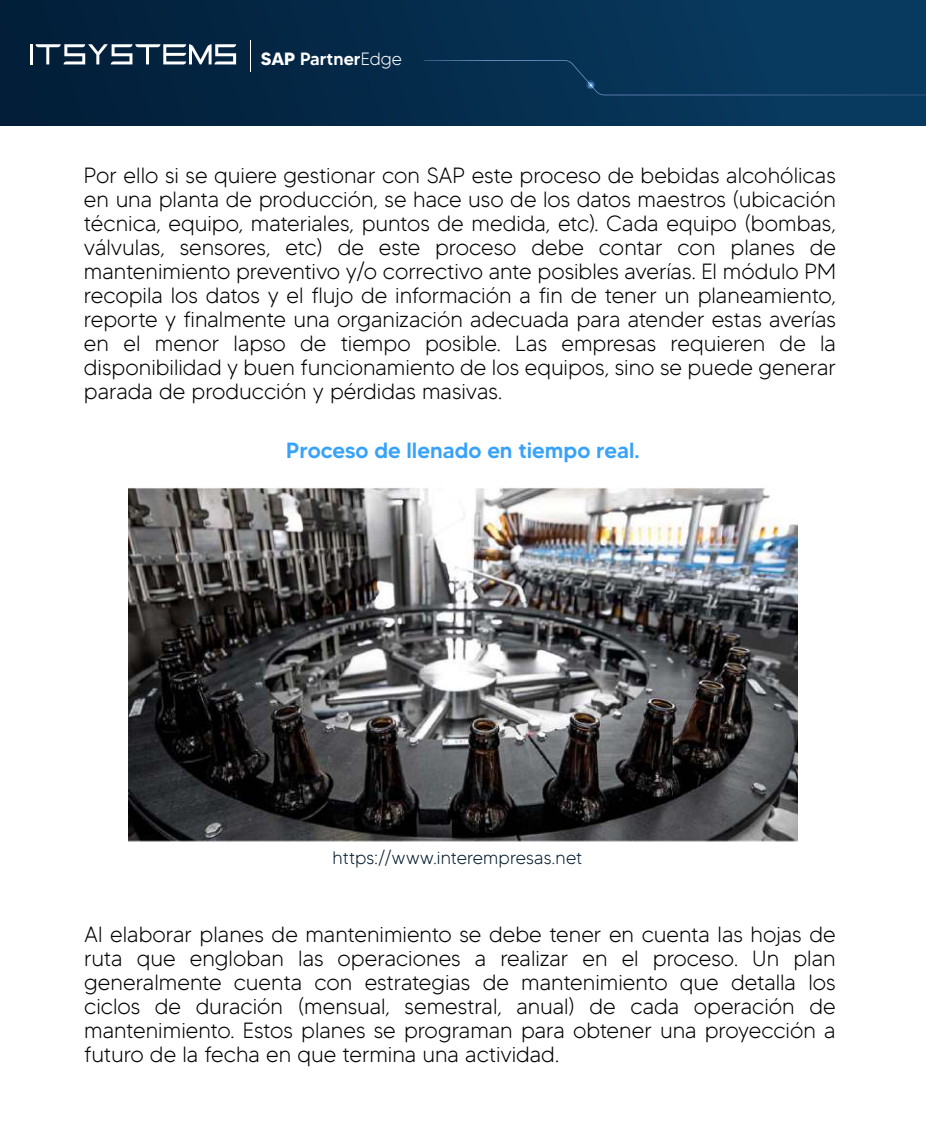
<style>
.page{position:relative;width:926px;height:1146px;background:#fff}
.page>*{position:absolute;margin:0;border:0;box-sizing:border-box;transform-origin:0 0}
.t1{font:300 22px/24px "MADETOMMY";color:#000;text-align:justify}
.t2{font:500 22px "MADETOMMY";color:#37a2fa}
.t3{font:300 18px "MADETOMMY";letter-spacing:.005em;color:#031c2d}
.t4{font:500 17.8px "MADETOMMY";color:#fff}
.s1{font-weight:700}
.s2{font-weight:300}
</style>
<div class="page">
<div style="left:0;top:0;width:926px;height:126px;background:linear-gradient(to right,#031e38,#093c63)"></div>
<svg style="left:424px;top:60px;width:502px;height:35px;background:#083558"></svg>
<hr style="left:30px;top:44px;width:3px;height:20px;background:#fff">
<svg style="left:36px;top:44px;width:200px;height:20px"></svg>
<hr style="left:250px;top:40px;width:1px;height:31px;background:#fff">
<img style="left:128px;top:487px;width:670px;height:355px">
<p class="t4" style="left:261px;top:48px;width:143px"><span class="s1">SAP</span> Partner<span class="s2">Edge</span></p>
<p class="t1" style="left:84px;top:163px;width:754px">Por ello si se quiere gestionar con SAP este proceso de bebidas alcohólicas en una planta de producción, se hace uso de los datos maestros (ubicación técnica, equipo, materiales, puntos de medida, etc). Cada equipo (bombas, válvulas, sensores, etc) de este proceso debe contar con planes de mantenimiento preventivo y/o correctivo ante posibles averías. El módulo PM recopila los datos y el flujo de información a fin de tener un planeamiento, reporte y finalmente una organización adecuada para atender estas averías en el menor lapso de tiempo posible. Las empresas requieren de la disponibilidad y buen funcionamiento de los equipos, sino se puede generar parada de producción y pérdidas masivas.</p>
<p class="t2" style="left:286px;top:437px;width:355px">Proceso de llenado en tiempo real.</p>
<p class="t3" style="left:333px;top:847px;width:251px">https://www.interempresas.net</p>
<p class="t1" style="left:84px;top:922px;width:753px">Al elaborar planes de mantenimiento se debe tener en cuenta las hojas de ruta que engloban las operaciones a realizar en el proceso. Un plan generalmente cuenta con estrategias de mantenimiento que detalla los ciclos de duración (mensual, semestral, anual) de cada operación de mantenimiento. Estos planes se programan para obtener una proyección a futuro de la fecha en que termina una actividad.</p>
</div>
